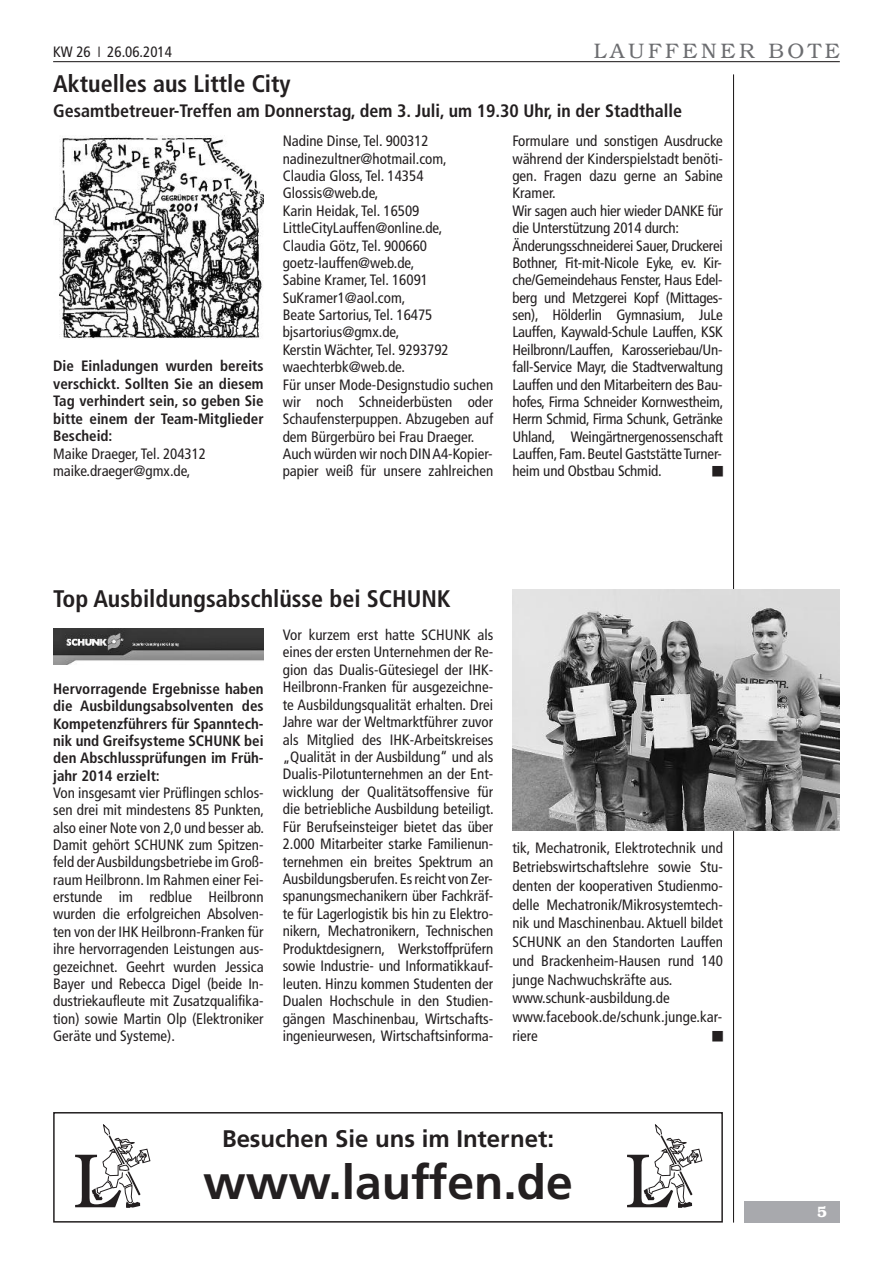
<style>
.page{position:relative;width:893px;height:1263px;background:#fff}
.page>*{position:absolute;margin:0;border:0;box-sizing:border-box;transform-origin:0 0}
.t1{font:700 48px "Frutiger LT";color:#231f20}
.t2{font:700 condensed 24px "Frutiger LT";color:#231f20}
.t3{font:700 24px "Frutiger LT";color:#231f20}
.t4{font:300 21px "Bookman LT";letter-spacing:.175em;color:#6c6d70}
.t5{font:700 condensed 18px "Frutiger LT";color:#231f20}
.t6{font:condensed 15px/17.4px "Frutiger LT";color:#231f20}
.t7{font:700 condensed 15px/17.4px "Frutiger LT";color:#231f20;text-align:justify}
.t8{font:600 15px "Bookman LT";color:#fff}
</style>
<div class="page">
<hr style="left:733px;top:74px;width:1px;height:1148px;background:#231f20">
<hr style="left:53px;top:61px;width:787px;height:1px;background:#231f20">
<div style="left:744px;top:1201px;width:96px;height:21px;background:#a8a9ad"></div>
<img style="left:53px;top:135px;width:210px;height:204px">
<img style="left:53px;top:629px;width:210px;height:35px">
<img style="left:512px;top:589px;width:328px;height:242px">
<div style="left:53px;top:1112px;width:670px;height:110px;border:2px solid #231f20"></div>
<svg style="left:75px;top:1124px;width:75px;height:84px"></svg>
<svg style="left:627px;top:1124px;width:75px;height:84px"></svg>
<p class="t6" style="left:53px;top:44px;width:120px">KW 26 ❘ 26.06.2014</p>
<h3 class="t4" style="left:594px;top:38px;width:247px">LAUFFENER BOTE</h3>
<h2 class="t2" style="left:53px;top:74px;width:239px">Aktuelles aus Little City</h2>
<p class="t5" style="left:53px;top:103px;width:631px">Gesamtbetreuer-Treffen am Donnerstag, dem 3. Juli, um 19.30 Uhr, in der Stadthalle</p>
<p class="t7" style="left:53px;top:358px;width:212px">Die Einladungen wurden bereits verschickt. Sollten Sie an diesem Tag verhindert sein, so geben Sie bitte einem der Team-Mitglieder Bescheid:</p>
<p class="t6" style="left:53px;top:446px;width:154px">Maike Draeger, Tel. 204312 maike.draeger@gmx.de,</p>
<p class="t6" style="left:283px;top:134px;width:212px">Nadine Dinse, Tel. 900312 nadinezultner@hotmail.com,<br>Claudia Gloss, Tel. 14354<br>Glossis@web.de,<br>Karin Heidak, Tel. 16509<br>LittleCityLauffen@online.de,<br>Claudia Götz, Tel. 900660 goetz-lauffen@web.de,<br>Sabine Kramer, Tel. 16091<br>SuKramer1@aol.com,<br>Beate Sartorius, Tel. 16475 bjsartorius@gmx.de,<br>Kerstin Wächter, Tel. 9293792 waechterbk@web.de.<br>Für unser Mode-Designstudio suchen wir noch Schneiderbüsten oder<br>Schaufensterpuppen. Abzugeben auf dem Bürgerbüro bei Frau Draeger.<br>Auch würden wir noch DINA4-Kopier&shy;papier weiß für unsere zahlreichen</p>
<p class="t6" style="left:512px;top:134px;width:213px">Formulare und sonstigen Ausdrucke während der Kinderspielstadt benöti&shy;gen. Fragen dazu gerne an Sabine Kramer.<br>Wir sagen auch hier wieder DANKE für die Unterstützung 2014 durch:<br>Änderungsschneiderei Sauer, Druckerei Bothner, Fit-mit-Nicole Eyke, ev. Kir&shy;che/Gemeindehaus Fenster, Haus Edel&shy;berg und Metzgerei Kopf (Mittages&shy;sen), Hölderlin Gymnasium, JuLe Lauffen, Kaywald-Schule Lauffen, KSK Heilbronn/Lauffen, Karosseriebau/Un&shy;fall-Service Mayr, die Stadtverwaltung Lauffen und den Mitarbeitern des Bau&shy;hofes, Firma Schneider Kornwestheim, Herrn Schmid, Firma Schunk, Getränke Uhland, Weingärtnergenossenschaft Lauffen, Fam.Beutel GaststätteTurner&shy;heim und Obstbau Schmid.</p>
<h2 class="t2" style="left:53px;top:589px;width:399px">Top Ausbildungsabschlüsse bei SCHUNK</h2>
<p class="t7" style="left:53px;top:681px;width:212px">Hervorragende Ergebnisse haben die Ausbildungsabsolventen des Kompetenzführers für Spanntech&shy;nik und Greifsysteme SCHUNK bei den Abschlussprüfungen im Früh&shy;jahr 2014 erzielt:</p>
<p class="t6" style="left:53px;top:785px;width:213px;text-align:justify">Von insgesamt vier Prüflingen schlos&shy;sen drei mit mindestens 85 Punkten, also einer Note von 2,0 und besser ab.<br>Damit gehört SCHUNK zum Spitzen&shy;feld derAusbildungsbetriebe im Groß&shy;raum Heilbronn. Im Rahmen einer Fei&shy;erstunde im redblue Heilbronn wurden die erfolgreichen Absolven&shy;ten von der IHK Heilbronn-Franken für ihre hervorragenden Leistungen aus&shy;gezeichnet. Geehrt wurden Jessica Bayer und Rebecca Digel (beide In&shy;dustriekaufleute mit Zusatzqualifika&shy;tion) sowie Martin Olp (Elektroniker Geräte und Systeme).</p>
<p class="t6" style="left:283px;top:627px;width:213px;text-align:justify">Vor kurzem erst hatte SCHUNK als eines der ersten Unternehmen der Re&shy;gion das Dualis-Gütesiegel der IHK-Heilbronn-Franken für ausgezeichne&shy;te Ausbildungsqualität erhalten. Drei Jahre war der Weltmarktführer zuvor als Mitglied des IHK-Arbeitskreises „Qualität in der Ausbildung“ und als Dualis-Pilotunternehmen an der Ent&shy;wicklung der Qualitätsoffensive für die betriebliche Ausbildung beteiligt.<br>Für Berufseinsteiger bietet das über 2.000 Mitarbeiter starke Familienun&shy;ternehmen ein breites Spektrum an Ausbildungsberufen.Esreicht von Zer&shy;spanungsmechanikern über Fachkräf&shy;te für Lagerlogistik bis hin zu Elektro&shy;nikern, Mechatronikern, Technischen Produktdesignern, Werkstoffprüfern sowie Industrie- und Informatikkauf&shy;leuten. Hinzu kommen Studenten der Dualen Hochschule in den Studien&shy;gängen Maschinenbau, Wirtschafts&shy;ingenieurwesen, Wirtschaftsinforma-</p>
<p class="t6" style="left:512px;top:840px;width:212px;line-height:18.8px">tik, Mechatronik, Elektrotechnik und<br>Betriebswirtschaftslehre sowie Stu&shy;denten der kooperativen Studienmo&shy;delle Mechatronik/Mikrosystemtech&shy;nik und Maschinenbau.Aktuell bildet<br>SCHUNK an den Standorten Lauffen und Brackenheim-Hausen rund 140 junge Nachwuchskräfte aus. www.schunk-ausbildung.de www.facebook.de/schunk.junge.kar&shy;riere</p>
<h2 class="t3" style="left:222px;top:1129px;width:333px">Besuchen Sie uns im Internet:</h2>
<h1 class="t1" style="left:203px;top:1162px;width:371px">www.lauffen.de</h1>
<p class="t8" style="left:817px;top:1203px;width:11px">5</p>
</div>
